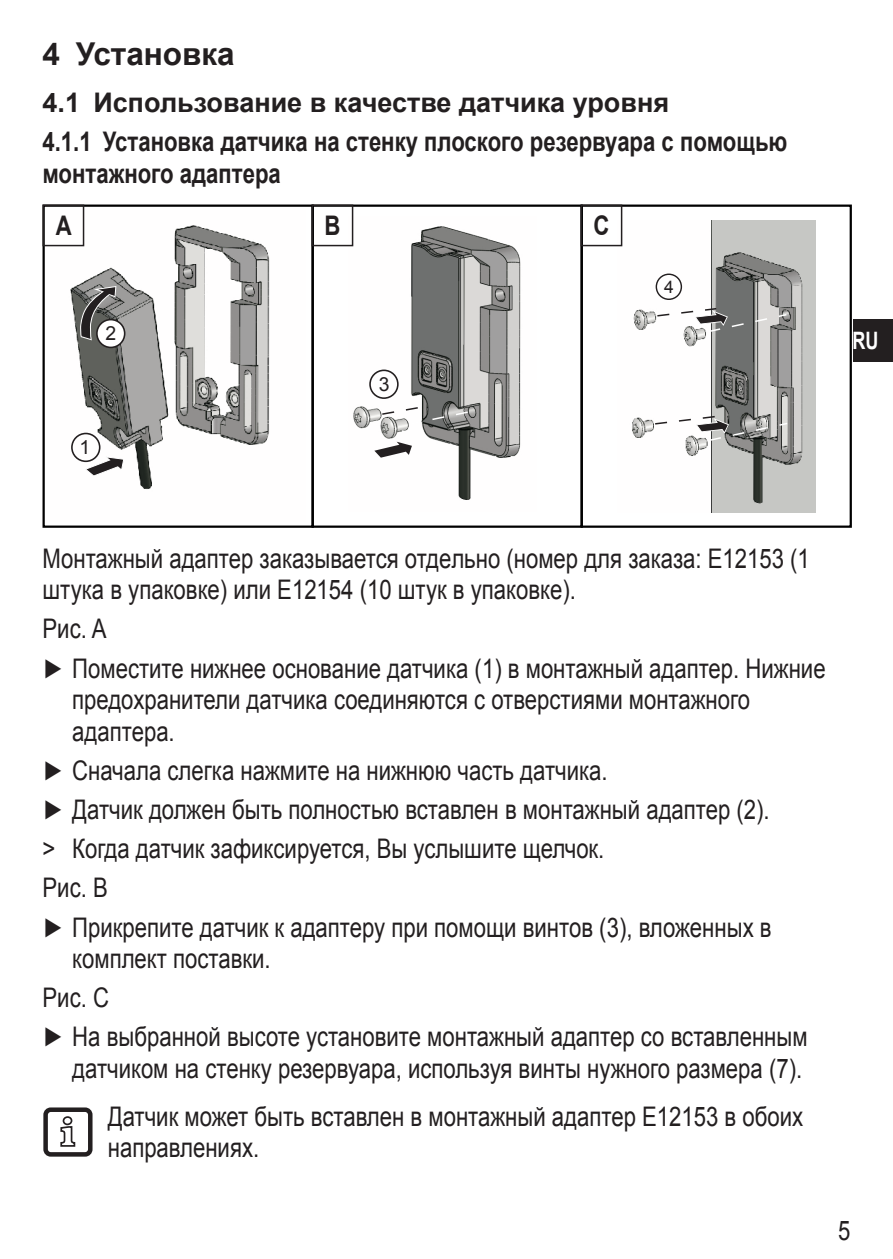
<style>
.page{position:relative;width:893px;height:1259px;background:#fff}
.page>*{position:absolute;margin:0;border:0;box-sizing:border-box;transform-origin:0 0}
.t1{font:700 31.5px "Arial";color:#231f20}
.t2{font:27px/39.2px "Arial";color:#231f20;scale:.82 1}
.t3{font:700 27px/39.2px "Arial";color:#231f20}
.t4{font:700 27px "Arial";color:#231f20;scale:.82 1}
.t5{font:700 24px "Arial";color:#fff;scale:.75 1}
.t6{font:19.35px "Arial";color:#231f20}
.t7{font:17.4px "Arial";color:#231f20}
</style>
<div class="page">
<div style="left:853px;top:319px;width:40px;height:42px;background:#231f20"></div>
<img style="left:51px;top:210px;width:219px;height:280px">
<svg style="left:85px;top:456px;width:39px;height:20px"></svg>
<div style="left:71px;top:433px;width:29px;height:29px;border:2px solid #231f20;border-radius:50%"></div>
<svg style="left:80px;top:286px;width:36px;height:54px;background:#666564"></svg>
<div style="left:97px;top:320px;width:28px;height:27px;background:#fff;border-radius:50%"></div>
<div style="left:96px;top:319px;width:29px;height:29px;border:2px solid #231f20;border-radius:50%"></div>
<div style="left:43px;top:204px;width:271px;height:324px;border:2px solid #000"></div>
<div style="left:43px;top:204px;width:41px;height:42px;border:2px solid #231f20"></div>
<img style="left:349px;top:216px;width:172px;height:284px">
<svg style="left:381px;top:404px;width:93px;height:22px"></svg>
<div style="left:369px;top:369px;width:30px;height:30px;border:2px solid #231f20;border-radius:50%"></div>
<svg style="left:374px;top:442px;width:38px;height:16px"></svg>
<div style="left:312px;top:204px;width:271px;height:324px;border:2px solid #000"></div>
<div style="left:312px;top:204px;width:41px;height:42px;border:2px solid #231f20"></div>
<img style="left:617px;top:220px;width:198px;height:292px">
<div style="left:656px;top:273px;width:26px;height:27px;border:1px solid #231f20;border-radius:50%"></div>
<svg style="left:653px;top:307px;width:136px;height:135px"></svg>
<div style="left:581px;top:204px;width:271px;height:324px;border:2px solid #000"></div>
<div style="left:581px;top:204px;width:41px;height:42px;border:2px solid #231f20"></div>
<div style="left:43px;top:1107px;width:50px;height:49px;border:4px solid #231f20;border-radius:5px"></div>
<svg style="left:60px;top:1116px;width:16px;height:31px"></svg>
<p class="t1" style="left:43px;top:33px;width:194px">4 Установка</p>
<p class="t3" style="left:43px;top:84px;width:746px">4.1 Использование в качестве датчика уровня<br>4.1.1 Установка датчика на стенку плоского резервуара с помощью</p>
<p class="t4" style="left:43px;top:155px;width:292px">монтажного адаптера</p>
<p class="t4" style="left:56px;top:208px;width:21px">A</p>
<p class="t6" style="left:106px;top:321px;width:12px">2</p>
<p class="t6" style="left:80px;top:435px;width:12px">1</p>
<p class="t4" style="left:324px;top:208px;width:21px">B</p>
<p class="t6" style="left:379px;top:371px;width:12px">3</p>
<p class="t4" style="left:593px;top:208px;width:21px">C</p>
<p class="t7" style="left:664px;top:275px;width:11px">4</p>
<p class="t5" style="left:853px;top:324px;width:36px">RU</p>
<p class="t2" style="left:43px;top:543px;width:937px;line-height:31.5px">Монтажный адаптер заказывается отдeльно (номер для заказа: E12153 (1 штука в упаковке) или E12154 (10 штук в упаковке).</p>
<p class="t2" style="left:43px;top:610px;width:956px">Рис. A<br>► Поместите нижнее основание датчика (1) в монтажный адаптер. Нижние</p>
<p class="t2" style="left:72px;top:684px;width:828px;line-height:31.5px">предохранители датчика соединяются с отверстиями монтажного адаптера.</p>
<p class="t2" style="left:43px;top:751px;width:891px">► Сначала слегка нажмите на нижнюю часть датчика.<br>► Датчик должен быть полностью вставлен в монтажный адаптер (2). &gt; Когда датчик зафиксируется, Вы услышите щелчок.<br>Рис. B<br>► Прикрепите датчик к адаптеру при помощи винтов (3), вложенных в</p>
<p class="t2" style="left:43px;top:939px;width:934px;text-indent:30px">комплект поставки.<br>Рис. C<br>► На выбранной высоте установите монтажный адаптер со вставленным</p>
<p class="t2" style="left:72px;top:1044px;width:893px;line-height:47.8px;text-align:right">датчиком на стенку резервуара, используя винты нужного размера (7).<br>Датчик может быть вставлен в монтажный адаптер Е12153 в обоих</p>
<p class="t2" style="left:108px;top:1128px;width:181px">направлениях.</p>
<p class="t2" style="left:838px;top:1211px;width:17px">5</p>
</div>
